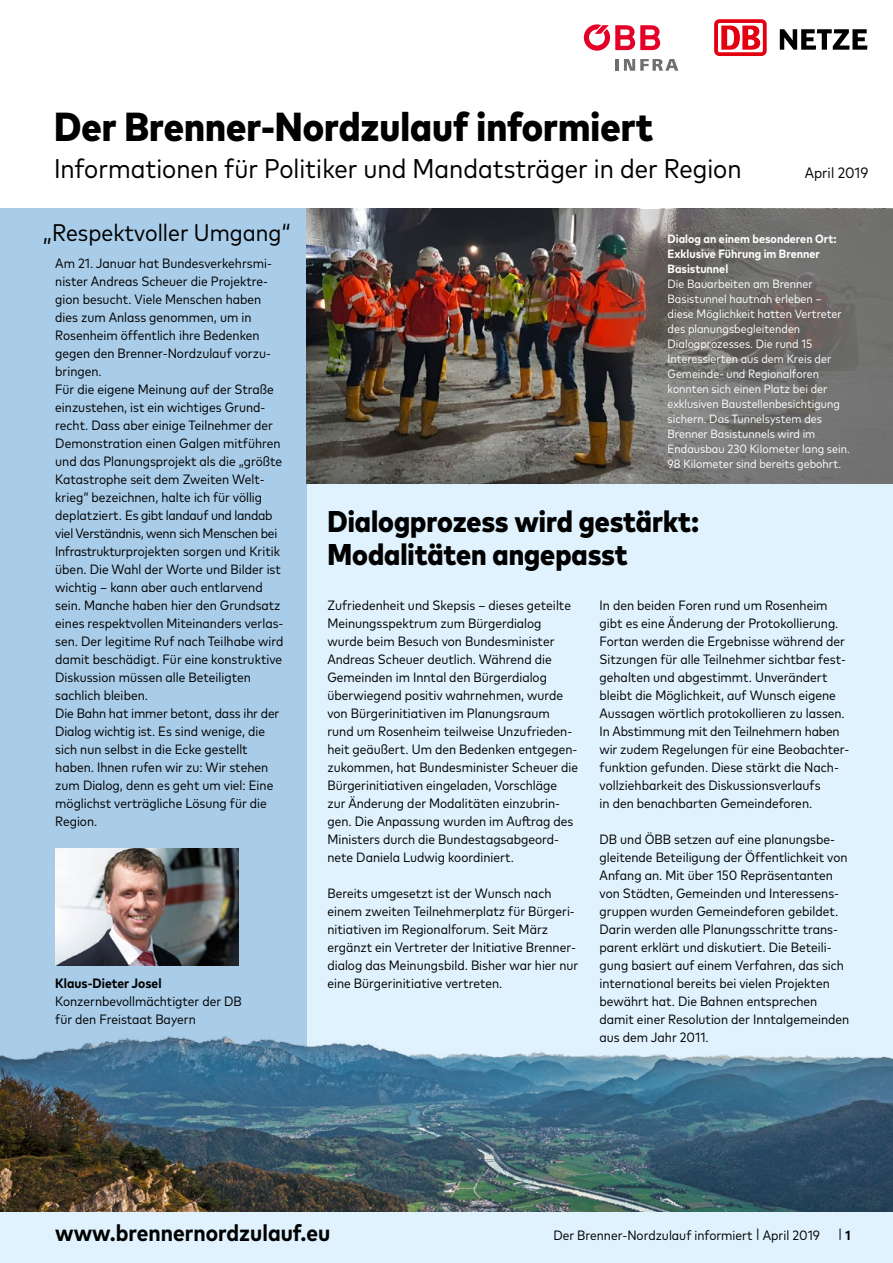
<style>
.page{position:relative;width:893px;height:1263px;background:#fff}
.page>*{position:absolute;margin:0;border:0;box-sizing:border-box;transform-origin:0 0}
.t1{font:800 condensed 40.5px "Mark Pro";color:#000}
.t2{font:800 condensed 30px/33px "Mark Pro";color:#000}
.t3{font:condensed 27px "Mark Pro";color:#000}
.t4{font:condensed 24px "Mark Pro";color:#000}
.t5{font:700 condensed 23.25px "Mark Pro";color:#000}
.t6{font:condensed 15px "Mark Pro";color:#000}
.t7{font:condensed 13.5px/18px "Mark Pro";color:#000}
.t8{font:700 condensed 13.5px "Mark Pro";color:#000}
.t9{font:condensed 12px/15px "Mark Pro";color:#fff}
.t10{font:700 condensed 12px/15px "Mark Pro";color:#fff}
.s1{font-weight:700}
</style>
<div class="page">
<div style="left:0;top:208px;width:893px;height:1055px;background:#dff2fd"></div>
<div style="left:0;top:208px;width:306px;height:954px;background:#a9cce8"></div>
<img style="left:0;top:1018px;width:893px;height:194px">
<img style="left:55px;top:848px;width:183px;height:117px">
<svg style="left:780px;top:29px;width:87px;height:21px"></svg>
<div style="left:714px;top:19px;width:53px;height:37px;background:#e3000f;border-radius:5px"></div>
<div style="left:718px;top:23px;width:45px;height:29px;background:#fff"></div>
<svg style="left:721px;top:26px;width:39px;height:24px"></svg>
<svg style="left:584px;top:24px;width:76px;height:27px"></svg>
<hr style="left:615px;top:59px;width:4px;height:12px;background:#6f6f6e">
<svg style="left:624px;top:59px;width:54px;height:12px"></svg>
<img style="left:306px;top:208px;width:587px;height:276px">
<svg style="left:602px;top:210px;width:291px;height:274px;background:#726c69"></svg>
<h1 class="t1" style="left:54px;top:96px;width:601px">Der Brenner-Nordzulauf informiert</h1>
<h3 class="t3" style="left:54px;top:148px;width:689px">Informationen für Politiker und Mandatsträger in der Region</h3>
<p class="t6" style="left:805px;top:161px;width:65px">April 2019</p>
<h3 class="t4" style="left:43px;top:215px;width:249px">„Respektvoller Umgang“</h3>
<p class="t7" style="left:55px;top:253px;width:230px">Am 21. Januar hat Bundesverkehrsmi&shy;nister Andreas Scheuer die Projektre&shy;gion besucht. Viele Menschen haben dies zum Anlass genommen, um in Rosenheim öffentlich ihre Bedenken gegen den Brenner-Nordzulauf vorzu&shy;bringen.<br>Für die eigene Meinung auf der Straße einzustehen, ist ein wichtiges Grund&shy;recht. Dass aber einige Teilnehmer der Demonstration einen Galgen mitführen und das Planungsprojekt als die „größte Katastrophe seit dem Zweiten Welt&shy;krieg“ bezeichnen, halte ich für völlig deplatziert. Es gibt landauf und landab viel Verständnis, wenn sich Menschen bei Infrastrukturprojekten sorgen und Kritik üben. Die Wahl der Worte und Bilder ist wichtig – kann aber auch entlarvend sein. Manche haben hier den Grundsatz eines respektvollen Miteinanders verlas&shy;sen. Der legitime Ruf nach Teilhabe wird damit beschädigt. Für eine konstruktive Diskussion müssen alle Beteiligten sachlich bleiben.<br>Die Bahn hat immer betont, dass ihr der Dialog wichtig ist. Es sind wenige, die sich nun selbst in die Ecke gestellt haben. Ihnen rufen wir zu: Wir stehen zum Dialog, denn es geht um viel: Eine möglichst verträgliche Lösung für die Region.</p>
<p class="t8" style="left:55px;top:973px;width:108px">Klaus-Dieter Josel</p>
<p class="t7" style="left:55px;top:991px;width:188px">Konzernbevollmächtigter der DB für den Freistaat Bayern</p>
<p class="t10" style="left:668px;top:230px;width:170px">Dialog an einem besonderen Ort:<br>Exklusive Führung im Brenner<br>Basistunnel</p>
<p class="t9" style="left:668px;top:275px;width:184px">Die Bauarbeiten am Brenner<br>Basistunnel hautnah erleben – diese Möglichkeit hatten Vertreter des planungsbegleitenden<br>Dialogprozesses. Die rund 15<br>Interessierten aus dem Kreis der<br>Gemeinde- und Regionalforen konnten sich einen Platz bei der exklusiven Baustellenbesichtigung sichern. Das Tunnelsystem des<br>Brenner Basistunnels wird im<br>Endausbau 230 Kilometer lang sein.<br>98 Kilometer sind bereits gebohrt.</p>
<h2 class="t2" style="left:327px;top:502px;width:373px">Dialogprozess wird gestärkt:<br>Modalitäten angepasst</h2>
<p class="t7" style="left:327px;top:595px;width:252px">Zufriedenheit und Skepsis – dieses geteilte Meinungsspektrum zum Bürgerdialog wurde beim Besuch von Bundesminister Andreas Scheuer deutlich. Während die Gemeinden im Inntal den Bürgerdialog überwiegend positiv wahrnehmen, wurde von Bürgerinitiativen im Planungsraum rund um Rosenheim teilweise Unzufrieden&shy;heit geäußert. Um den Bedenken entgegen&shy;zukommen, hat Bundesminister Scheuer die Bürgerinitiativen eingeladen, Vorschläge zur Änderung der Modalitäten einzubrin&shy;gen. Die Anpassung wurden im Auftrag des Ministers durch die Bundestagsabgeord&shy;nete Daniela Ludwig koordiniert.</p>
<p class="t7" style="left:327px;top:883px;width:252px">Bereits umgesetzt ist der Wunsch nach einem zweiten Teilnehmerplatz für Bürgeri&shy;nitiativen im Regionalforum. Seit März ergänzt ein Vertreter der Initiative Brenner&shy;dialog das Meinungsbild. Bisher war hier nur eine Bürgerinitiative vertreten.</p>
<p class="t7" style="left:600px;top:595px;width:251px">In den beiden Foren rund um Rosenheim gibt es eine Änderung der Protokollierung.<br>Fortan werden die Ergebnisse während der Sitzungen für alle Teilnehmer sichtbar fest&shy;gehalten und abgestimmt. Unverändert bleibt die Möglichkeit, auf Wunsch eigene Aussagen wörtlich protokollieren zu lassen.<br>In Abstimmung mit den Teilnehmern haben wir zudem Regelungen für eine Beobachter&shy;funktion gefunden. Diese stärkt die Nach&shy;vollziehbarkeit des Diskussionsverlaufs<br>in den benachbarten Gemeindeforen.</p>
<p class="t7" style="left:600px;top:829px;width:251px">DB und ÖBB setzen auf eine planungsbe&shy;gleitende Beteiligung der Öffentlichkeit von Anfang an. Mit über 150 Repräsentanten von Städten, Gemeinden und Interessens&shy;gruppen wurden Gemeindeforen gebildet.<br>Darin werden alle Planungsschritte trans&shy;parent erklärt und diskutiert. Die Beteili&shy;gung basiert auf einem Verfahren, das sich international bereits bei vielen Projekten bewährt hat. Die Bahnen entsprechen damit einer Resolution der Inntalgemeinden aus dem Jahr 2011.</p>
<h3 class="t5" style="left:55px;top:1215px;width:276px">www.brennernordzulauf.eu</h3>
<p class="t7" style="left:553px;top:1225px;width:268px">Der Brenner-Nordzulauf informiert | April 2019</p>
<p class="t7" style="left:838px;top:1223px;width:14px">|<span class="s1">1</span></p>
</div>
